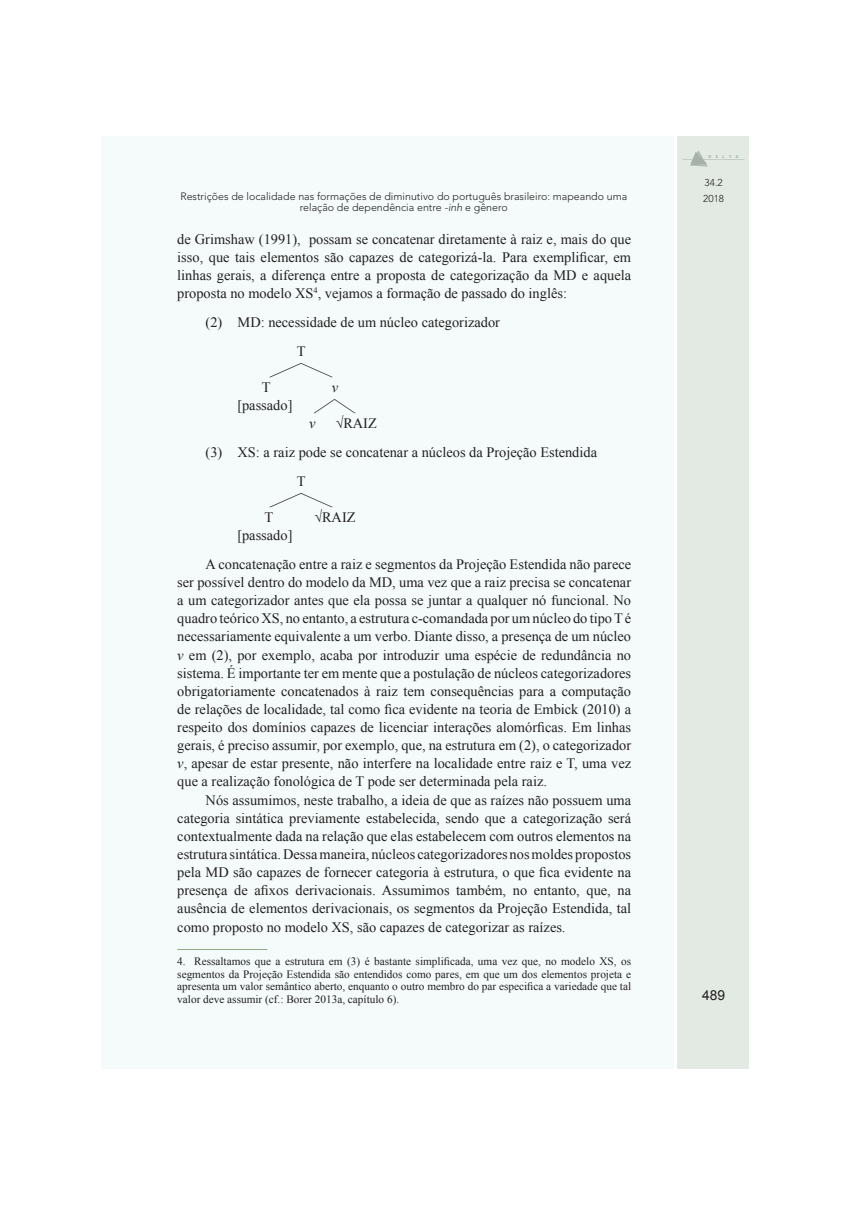
<style>
.page{position:relative;width:851px;height:1205px;background:#fff}
.page>*{position:absolute;margin:0;border:0;box-sizing:border-box;transform-origin:0 0}
.corpo{font:14.38px/18.1px "Times New Roman";color:#231f20;text-align:justify}
.Nota_rodapé{font:14.38px/18.1px "Times New Roman";color:#231f20;text-align:justify}
.Lista__1{font:14.38px "Times New Roman";color:#231f20}
.t1{font:14.38px "Arbor Win";color:#231f20}
.t2{font:italic 14.38px "Times New Roman";color:#231f20}
.t3{font:13.75px "Arial";color:#231f20}
.Nota_rodapé-2{font:11.25px/12.5px "Times New Roman";color:#231f20;text-align:justify}
.t4{font:300 10.62px "Avenir";color:#231f20}
.t5{font:300 10px "Avenir";color:#231f20}
.t6{font:700 4.38px "Myriad Pro";letter-spacing:1em;color:#bcc1bf}
.s1{font-style:italic}
</style>
<div class="page">
<div style="left:677px;top:136px;width:72px;height:933px;background:#e2eae3"></div>
<div style="left:101px;top:136px;width:572px;height:933px;background:#f4fbfa"></div>
<hr style="left:703px;top:159px;width:41px;height:1px;background:#cacfcd">
<svg style="left:682px;top:150px;width:25px;height:17px"></svg>
<hr style="left:177px;top:949px;width:90px;height:1px;background:#91a988">
<p class="t6" style="left:708px;top:154px;width:32px">DELTA</p>
<p class="t5" style="left:704px;top:177px;width:20px">34.2</p>
<p class="t4" style="left:180px;top:190px;width:448px">Restrições de localidade nas formações de diminutivo do português brasileiro: mapeando uma</p>
<p class="t5" style="left:703px;top:193px;width:22px">2018</p>
<p class="t4" style="left:300px;top:201px;width:209px">relação de dependência entre <span class="s1">-inh</span> e gênero</p>
<p class="Nota_rodapé" style="left:177px;top:230px;width:455px">de Grimshaw (1991), possam se concatenar diretamente à raiz e, mais do que isso, que tais elementos são capazes de categorizá-la. Para exemplificar, em linhas gerais, a diferença entre a proposta de categorização da MD e aquela proposta no modelo XS<sup>4</sup>, vejamos a formação de passado do inglês:</p>
<p class="Lista__1" style="left:206px;top:312px;width:296px">(2) MD: necessidade de um núcleo categorizador</p>
<p class="t1" style="left:269px;top:362px;width:66px">3</p>
<p class="corpo" style="left:297px;top:342px;width:10px">T</p>
<p class="corpo" style="left:262px;top:378px;width:10px">T</p>
<p class="t2" style="left:331px;top:377px;width:8px">v</p>
<p class="corpo" style="left:237px;top:396px;width:57px">[passado]</p>
<p class="t2" style="left:309px;top:413px;width:8px">v</p>
<p class="t1" style="left:313px;top:399px;width:45px">2</p>
<p class="corpo" style="left:335px;top:414px;width:43px">√RAIZ</p>
<p class="Lista__1" style="left:206px;top:442px;width:393px">(3) XS: a raiz pode se concatenar a núcleos da Projeção Estendida</p>
<p class="t1" style="left:269px;top:492px;width:66px">3</p>
<p class="corpo" style="left:297px;top:472px;width:10px">T</p>
<p class="corpo" style="left:264px;top:508px;width:10px">T</p>
<p class="corpo" style="left:314px;top:508px;width:43px">√RAIZ</p>
<p class="corpo" style="left:237px;top:526px;width:57px">[passado]</p>
<p class="corpo" style="left:177px;top:555px;width:455px;text-indent:28px">A concatenação entre a raiz e segmentos da Projeção Estendida não parece ser possível dentro do modelo da MD, uma vez que a raiz precisa se concatenar a um categorizador antes que ela possa se juntar a qualquer nó funcional. No quadro teórico XS, no entanto, a estrutura c-comandada por um núcleo do tipo T é necessariamente equivalente a um verbo. Diante disso, a presença de um núcleo <span class="s1">v</span> em (2), por exemplo, acaba por introduzir uma espécie de redundância no sistema. É importante ter em mente que a postulação de núcleos categorizadores obrigatoriamente concatenados à raiz tem consequências para a computação de relações de localidade, tal como fica evidente na teoria de Embick (2010) a respeito dos domínios capazes de licenciar interações alomórficas. Em linhas gerais, é preciso assumir, por exemplo, que, na estrutura em (2), o categorizador <span class="s1">v</span>, apesar de estar presente, não interfere na localidade entre raiz e T, uma vez que a realização fonológica de T pode ser determinada pela raiz.</p>
<p class="corpo" style="left:177px;top:790px;width:455px;text-indent:28px">Nós assumimos, neste trabalho, a ideia de que as raízes não possuem uma categoria sintática previamente estabelecida, sendo que a categorização será contextualmente dada na relação que elas estabelecem com outros elementos na estrutura sintática. Dessa maneira, núcleos categorizadores nos moldes propostos pela MD são capazes de fornecer categoria à estrutura, o que fica evidente na presença de afixos derivacionais. Assumimos também, no entanto, que, na ausência de elementos derivacionais, os segmentos da Projeção Estendida, tal como proposto no modelo XS, são capazes de categorizar as raízes.</p>
<p class="Nota_rodapé-2" style="left:177px;top:955px;width:455px">4. Ressaltamos que a estrutura em (3) é bastante simplificada, uma vez que, no modelo XS, os segmentos da Projeção Estendida são entendidos como pares, em que um dos elementos projeta e apresenta um valor semântico aberto, enquanto o outro membro do par especifica a variedade que tal valor deve assumir (cf.: Borer 2013a, capítulo 6).</p>
<p class="t3" style="left:702px;top:986px;width:24px">489</p>
</div>
